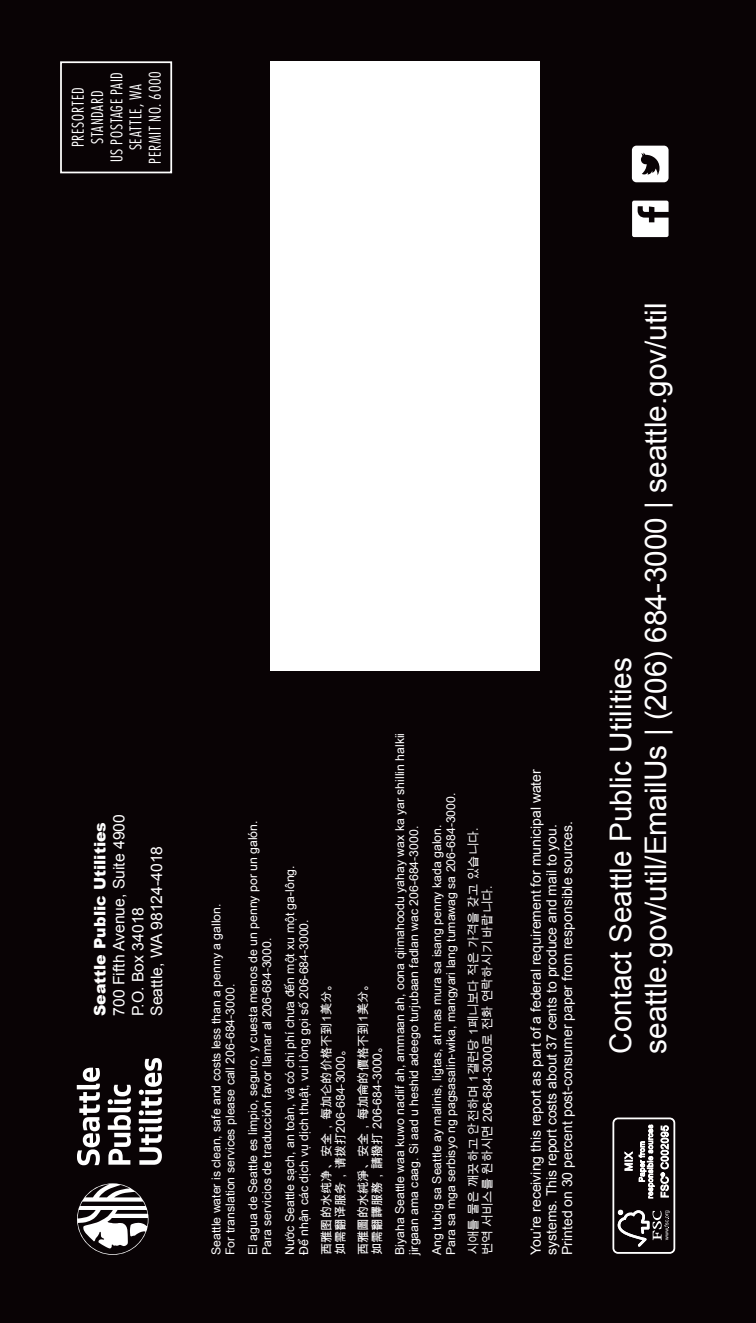
<style>
.page{position:relative;width:756px;height:1323px;background:#090305}
.page>*{position:absolute;margin:0;border:0;box-sizing:border-box;transform-origin:0 0}
.t1{font:29.75px/34.8px "Arial";color:#fff}
.t2{font:15.75px/18.9px "Arial";color:#fff}
.t3{font:300 condensed 15.75px/19.2px "Futura";letter-spacing:.05em;color:#fff;text-align:center}
.t4{font:900 15.75px "Arial";color:#fff}
.t5{font:14px/15.8px "Arial";color:#fff}
.t6{font:12.25px/14px "Arial Unicode MS";color:#fff}
</style>
<div class="page">
<div style="left:270px;top:62px;width:270px;height:609px;background:#fff"></div>
<div style="left:613px;top:1118px;width:62px;height:136px;border:2px solid #fff;border-radius:5px"></div>
<div style="left:613px;top:1118px;width:62px;height:135px;border:1px solid #fff;border-radius:5px"></div>
<svg style="left:618px;top:1210px;width:52px;height:37px"></svg>
<svg style="left:624px;top:1152px;width:9px;height:19px"></svg>
<svg style="left:639px;top:1125px;width:30px;height:73px"></svg>
<svg style="left:108px;top:1085px;width:23px;height:80px"></svg>
<svg style="left:139px;top:1058px;width:23px;height:107px"></svg>
<svg style="left:77px;top:1068px;width:23px;height:97px"></svg>
<svg style="left:77px;top:1183px;width:72px;height:72px"></svg>
<div style="left:60px;top:61px;width:112px;height:112px;border:2px solid #fff"></div>
<svg style="left:632px;top:201px;width:37px;height:36px"></svg>
<svg style="left:632px;top:146px;width:37px;height:36px"></svg>
<p class="t3" style="left:68px;top:164px;width:94px;rotate:-90deg">PRESORTED<br>STANDARD<br>US POSTAGE PAID<br>SEATTLE, WA<br>PERMIT NO. 6000</p>
<p class="t4" style="left:89px;top:1016px;width:195px;rotate:-90deg">Seattle Public Utilities</p>
<p class="t2" style="left:110px;top:1016px;width:203px;rotate:-90deg">700 Fifth Avenue, Suite 4900<br>P.O. Box 34018<br>Seattle, WA 98124-4018</p>
<p class="t6" style="left:209px;top:1255px;width:353px;rotate:-90deg">Seattle water is clean, safe and costs less than a penny a gallon.<br>For translation services please call 206-684-3000.</p>
<p class="t6" style="left:246px;top:1255px;width:436px;rotate:-90deg">El agua de Seattle es limpio, seguro, y cuesta menos de un penny por un galón.<br>Para servicios de traducción favor llamar al 206-684-3000.</p>
<p class="t6" style="left:282px;top:1255px;width:391px;rotate:-90deg">Nước Seattle sạch, an toàn, và có chi phí chưa đến một xu một ga-lông.<br>Để nhận các dịch vụ dịch thuật, vui lòng gọi số 206-684-3000.</p>
<p class="t6" style="left:319px;top:1255px;width:278px;rotate:-90deg">西雅图的水纯净、安全，每加仑的价格不到1美分。如需翻译服务，请拨打206-684-3000。</p>
<p class="t6" style="left:356px;top:1255px;width:278px;rotate:-90deg">西雅圖的水純淨、安全，每加侖的價格不到1美分。如需翻譯服務，請撥打 206-684-3000。</p>
<p class="t6" style="left:393px;top:1255px;width:524px;rotate:-90deg">Biyaha Seattle waa kuwo nadiif ah, ammaan ah, oona qiimahoodu yahay wax ka yar shillin halkii jirgaan ama caag. Si aad u heshid adeego turjubaan fadlan wac 206-684-3000.</p>
<p class="t6" style="left:429px;top:1255px;width:464px;rotate:-90deg">Ang tubig sa Seattle ay malinis, ligtas, at mas mura sa isang penny kada galon.<br>Para sa mga serbisyo ng pagsasalin-wika, mangyari lang tumawag sa 206-684-3000.</p>
<p class="t6" style="left:466px;top:1255px;width:429px;rotate:-90deg">시애틀 물은 깨끗하고 안전하며 1갤런당 1페니보다 적은 가격을 갖고 있습니다. 번역 서비스를 원하시면 206-684-3000로 전화 연락하시기 바랍니다.</p>
<p class="t5" style="left:528px;top:1255px;width:487px;rotate:-90deg">You’re receiving this report as part of a federal requirement for municipal water systems. This report costs about 37 cents to produce and mail to you.<br>Printed on 30 percent post-consumer paper from responsible sources.</p>
<h1 class="t1" style="left:604px;top:1054px;width:753px;rotate:-90deg">Contact Seattle Public Utilities<br>seattle.gov/util/EmailUs | (206) 684-3000 | seattle.gov/util</h1>
</div>
